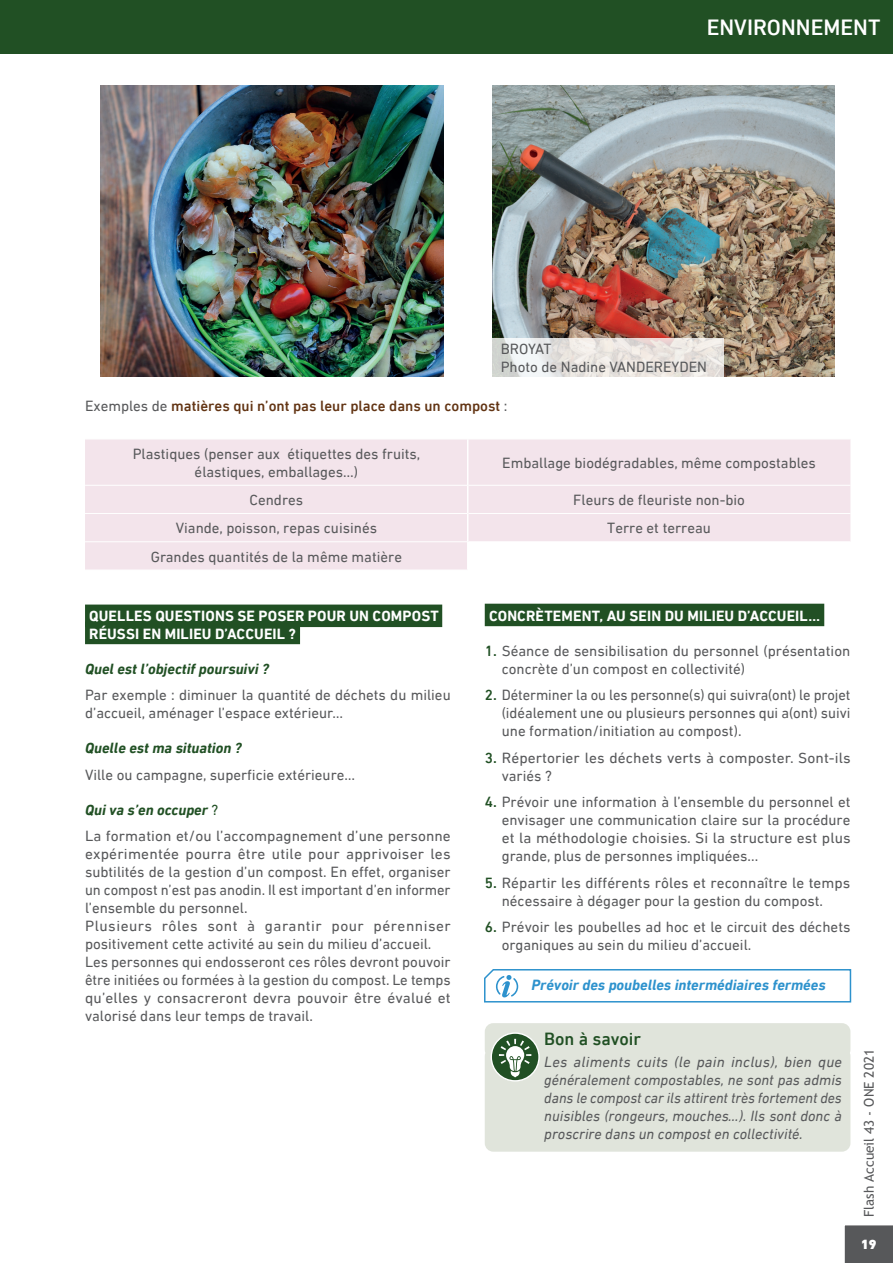
<style>
.page{position:relative;width:893px;height:1263px;background:#fff}
.page>*{position:absolute;margin:0;border:0;box-sizing:border-box;transform-origin:0 0}
.t1{font:500 22.5px "DIN Next LT Pro";color:#fff}
.Savez-vous{font:500 18px "DIN Next LT Pro";color:#215024}
.texte_article{font:15px/18px "DIN Next LT Pro";color:#57585a}
.Savez-vous-2{font:italic 15px/18px "DIN Next LT Pro";color:#57585a;text-align:justify}
.Titre_2{font:700 15px/18px "DIN Next LT Pro";letter-spacing:.01em;color:#fff}
.texte_article-2{font:italic 700 15px "DIN Next LT Pro";color:#215024}
.texte_article-3{font:500 15px "DIN Next LT Pro";color:#623413}
.Information{font:italic 700 15px "DIN Next LT Pro";color:#2d92cd}
.t2{font:13.5px "Trebuchet MS";color:#58595b}
.t3{font:900 13.5px "DIN Next LT Pro";color:#fff}
.s1{font-weight:400;color:#57585a}
.s2{font-weight:400;font-style:normal}
.s3{font-weight:500;color:#215024}
</style>
<div class="page">
<div style="left:844px;top:1225px;width:49px;height:38px;background:#57585a"></div>
<div style="left:0;top:0;width:893px;height:54px;background:#215024"></div>
<img style="left:101px;top:85px;width:342px;height:291px">
<img style="left:492px;top:85px;width:342px;height:291px">
<svg style="left:492px;top:338px;width:232px;height:38px;background:#e7e4e1"></svg>
<svg style="left:85px;top:440px;width:765px;height:130px;background:#f4e7ed"></svg>
<hr style="left:85px;top:485px;width:382px;height:1px;background:#fff">
<hr style="left:468px;top:485px;width:382px;height:1px;background:#fff">
<hr style="left:85px;top:513px;width:382px;height:1px;background:#fff">
<hr style="left:468px;top:513px;width:382px;height:1px;background:#fff">
<hr style="left:85px;top:541px;width:382px;height:1px;background:#fff">
<hr style="left:468px;top:541px;width:382px;height:1px;background:#fff">
<hr style="left:467px;top:439px;width:1px;height:46px;background:#fff">
<svg style="left:467px;top:485px;width:1px;height:85px"></svg>
<div style="left:85px;top:604px;width:357px;height:23px;background:#215024"></div>
<div style="left:85px;top:622px;width:215px;height:22px;background:#215024"></div>
<div style="left:485px;top:604px;width:339px;height:22px;background:#215024"></div>
<div style="left:485px;top:1023px;width:365px;height:35px;background:#e0e4db;border-radius:9px"></div>
<div style="left:485px;top:1048px;width:365px;height:104px;background:#e0e4db;border-radius:9px"></div>
<svg style="left:484px;top:969px;width:368px;height:34px"></svg>
<svg style="left:491px;top:1032px;width:49px;height:49px"></svg>
<h1 class="t1" style="left:707px;top:15px;width:175px">ENVIRONNEMENT</h1>
<p class="texte_article" style="left:501px;top:340px;width:52px">BROYAT</p>
<p class="texte_article" style="left:501px;top:358px;width:208px">Photo de Nadine VANDEREYDEN</p>
<p class="texte_article-3" style="left:85px;top:398px;width:424px"><span class="s1">Exemples de</span> matières qui n’ont pas leur place dans un compost <span class="s1">:</span></p>
<p class="texte_article" style="left:133px;top:444px;width:289px;text-align:center">Plastiques (penser aux étiquettes des fruits, élastiques, emballages…)</p>
<p class="texte_article" style="left:502px;top:453px;width:315px">Emballage biodégradables, même compostables</p>
<p class="texte_article" style="left:250px;top:491px;width:55px">Cendres</p>
<p class="texte_article" style="left:573px;top:491px;width:173px">Fleurs de fleuriste non-bio</p>
<p class="texte_article" style="left:176px;top:519px;width:203px">Viande, poisson, repas cuisinés</p>
<p class="texte_article" style="left:607px;top:519px;width:105px">Terre et terreau</p>
<p class="texte_article" style="left:151px;top:547px;width:253px">Grandes quantités de la même matière</p>
<h2 class="Titre_2" style="left:89px;top:606px;width:351px">QUELLES QUESTIONS SE POSER POUR UN COMPOST<br>RÉUSSI EN MILIEU D’ACCUEIL ?</h2>
<p class="texte_article-2" style="left:85px;top:660px;width:185px">Quel est l’objectif poursuivi ?</p>
<p class="texte_article" style="left:85px;top:686px;width:367px">Par exemple : diminuer la quantité de déchets du milieu d’accueil, aménager l’espace extérieur…</p>
<p class="texte_article-2" style="left:85px;top:739px;width:158px">Quelle est ma situation ?</p>
<p class="texte_article" style="left:85px;top:765px;width:272px">Ville ou campagne, superficie extérieure…</p>
<p class="texte_article-2" style="left:85px;top:801px;width:135px">Qui va s’en occuper <span class="s2">?</span></p>
<p class="texte_article" style="left:85px;top:827px;width:367px;text-align:justify">La formation et/ou l’accompagnement d’une personne expérimentée pourra être utile pour apprivoiser les subtilités de la gestion d’un compost. En effet, organiser un compost n’est pas anodin. Il est important d’en informer l’ensemble du personnel.</p>
<p class="texte_article" style="left:85px;top:917px;width:367px">Plusieurs rôles sont à garantir pour pérenniser positivement cette activité au sein du milieu d’accueil.</p>
<p class="texte_article" style="left:85px;top:953px;width:367px;text-align:justify">Les personnes qui endosseront ces rôles devront pouvoir être initiées ou formées à la gestion du compost. Le temps qu’elles y consacreront devra pouvoir être évalué et valorisé dans leur temps de travail.</p>
<h2 class="Titre_2" style="left:489px;top:606px;width:332px">CONCRÈTEMENT, AU SEIN DU MILIEU D’ACCUEIL…</h2>
<p class="texte_article" style="left:502px;top:641px;width:350px;text-indent:-17px"><span class="s3">1.</span> Séance de sensibilisation du personnel (présentation concrète d’un compost en collectivité)</p>
<p class="texte_article" style="left:502px;top:686px;width:350px;text-align:justify;text-indent:-17px"><span class="s3">2.</span> Déterminer la ou les personne(s) qui suivra(ont) le projet (idéalement une ou plusieurs personnes qui a(ont) suivi une formation/initiation au compost).</p>
<p class="texte_article" style="left:502px;top:748px;width:350px;text-indent:-17px"><span class="s3">3.</span> Répertorier les déchets verts à composter. Sont-ils variés ?</p>
<p class="texte_article" style="left:502px;top:793px;width:350px;text-align:justify;text-indent:-17px"><span class="s3">4.</span> Prévoir une information à l’ensemble du personnel et envisager une communication claire sur la procédure et la méthodologie choisies. Si la structure est plus grande, plus de personnes impliquées...</p>
<p class="texte_article" style="left:502px;top:873px;width:350px;text-indent:-17px"><span class="s3">5.</span> Répartir les différents rôles et reconnaître le temps nécessaire à dégager pour la gestion du compost.</p>
<p class="texte_article" style="left:502px;top:918px;width:350px;text-indent:-17px"><span class="s3">6.</span> Prévoir les poubelles ad hoc et le circuit des déchets organiques au sein du milieu d’accueil.</p>
<p class="Information" style="left:531px;top:976px;width:296px">Prévoir des poubelles intermédiaires fermées</p>
<p class="Savez-vous" style="left:544px;top:1028px;width:98px">Bon à savoir</p>
<p class="Savez-vous-2" style="left:544px;top:1053px;width:299px">Les aliments cuits (le pain inclus), bien que généralement compostables, ne sont pas admis dans le compost car ils attirent très fortement des nuisibles (rongeurs, mouches…). Ils sont donc à proscrire dans un compost en collectivité.</p>
<p class="t2" style="left:861px;top:1217px;width:169px;rotate:-90deg">Flash Accueil 43 - ONE 2021</p>
<p class="t3" style="left:861px;top:1236px;width:17px">19</p>
</div>
